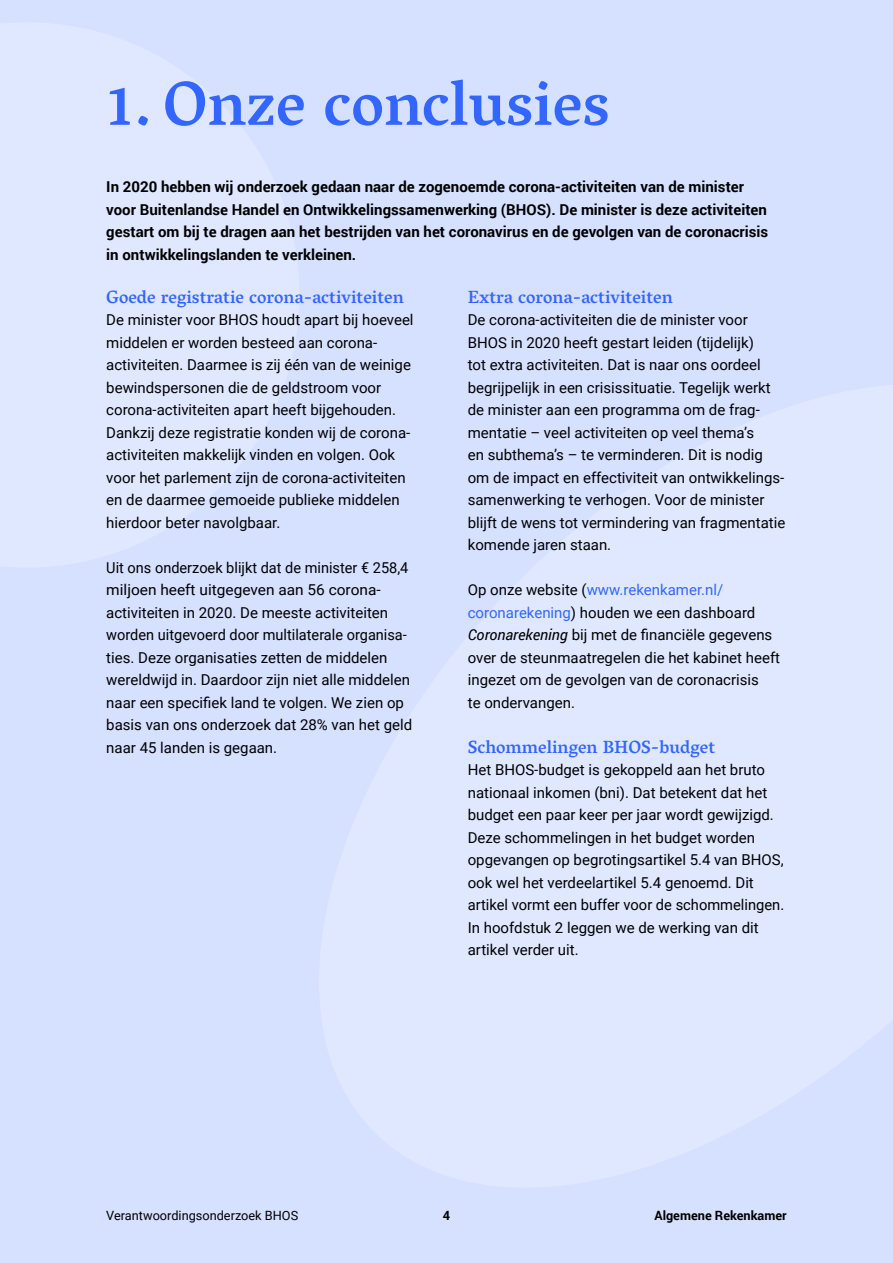
<style>
.page{position:relative;width:893px;height:1263px;background:#d6e0ff}
.page>*{position:absolute;margin:0;border:0;box-sizing:border-box;transform-origin:0 0}
.c-kop_h2{font:500 63px "Vesper Libre";color:#36f}
.c-alineakop_H3{font:500 18px "Vesper Libre";color:#36f}
.c-intro{font:500 18px "Vesper Libre";color:#36f}
.c-tekst{font:15px/22.5px "Roboto";color:#000}
.c-intro-2{font:700 15px/22.5px "Roboto";color:#000}
.t1{font:12.75px "Roboto";color:#000}
.t2{font:700 12.75px "Roboto";color:#000}
.s1{color:#36f}
.s2{font-style:italic}
</style>
<div class="page">
<h2 class="c-kop_h2" style="left:106px;top:66px;width:505px">1. Onze conclusies</h2>
<p class="c-intro-2" style="left:106px;top:175px;width:663px">In 2020 hebben wij onderzoek gedaan naar de zogenoemde corona-activiteiten van de minister voor Buitenlandse Handel en Ontwikkelingssamenwerking (BHOS). De minister is deze activiteiten gestart om bij te dragen aan het bestrijden van het coronavirus en de gevolgen van de coronacrisis in ontwikkelingslanden te verkleinen.</p>
<p class="c-intro" style="left:106px;top:286px;width:299px">Goede registratie corona-activiteiten</p>
<p class="c-tekst" style="left:106px;top:308px;width:309px">De minister voor BHOS houdt apart bij hoeveel middelen er worden besteed aan corona&shy;activiteiten. Daarmee is zij één van de weinige bewindspersonen die de geldstroom voor corona-activiteiten apart heeft bijgehouden.<br>Dankzij deze registratie konden wij de corona&shy;activiteiten makkelijk vinden en volgen. Ook voor het parlement zijn de corona-activiteiten en de daarmee gemoeide publieke middelen hierdoor beter navolgbaar.</p>
<p class="c-tekst" style="left:106px;top:555px;width:307px">Uit ons onderzoek blijkt dat de minister € 258,4 miljoen heeft uitgegeven aan 56 corona&shy;activiteiten in 2020. De meeste activiteiten worden uitgevoerd door multilaterale organisa&shy;ties. Deze organisaties zetten de middelen wereldwijd in. Daardoor zijn niet alle middelen naar een specifiek land te volgen. We zien op basis van ons onderzoek dat 28% van het geld naar 45 landen is gegaan.</p>
<h3 class="c-alineakop_H3" style="left:468px;top:286px;width:206px">Extra corona-activiteiten</h3>
<p class="c-tekst" style="left:468px;top:308px;width:319px">De corona-activiteiten die de minister voor BHOS in 2020 heeft gestart leiden (tijdelijk)<br>tot extra activiteiten. Dat is naar ons oordeel begrijpelijk in een crisissituatie. Tegelijk werkt de minister aan een programma om de frag&shy;mentatie – veel activiteiten op veel thema’s<br>en subthema’s – te verminderen. Dit is nodig om de impact en effectiviteit van ontwikkelings&shy;samenwerking te verhogen. Voor de minister blijft de wens tot vermindering van fragmentatie komende jaren staan.</p>
<p class="c-tekst" style="left:468px;top:578px;width:314px">Op onze website (<span class="s1">www.rekenkamer.nl/ coronarekening</span>) houden we een dashboard <span class="s2">Coronarekening</span> bij met de financiële gegevens over de steunmaatregelen die het kabinet heeft ingezet om de gevolgen van de coronacrisis<br>te ondervangen.</p>
<h3 class="c-alineakop_H3" style="left:468px;top:736px;width:249px">Schommelingen BHOS-budget</h3>
<p class="c-tekst" style="left:468px;top:758px;width:318px">Het BHOS-budget is gekoppeld aan het bruto nationaal inkomen (bni). Dat betekent dat het budget een paar keer per jaar wordt gewijzigd.<br>Deze schommelingen in het budget worden opgevangen op begrotingsartikel 5.4 van BHOS, ook wel het verdeelartikel 5.4 genoemd. Dit artikel vormt een buffer voor de schommelingen.<br>In hoofdstuk 2 leggen we de werking van dit artikel verder uit.</p>
<p class="t1" style="left:106px;top:1207px;width:193px">Verantwoordingsonderzoek BHOS</p>
<p class="t2" style="left:443px;top:1207px;width:9px">4</p>
<p class="t2" style="left:654px;top:1207px;width:134px">Algemene Rekenkamer</p>
</div>
